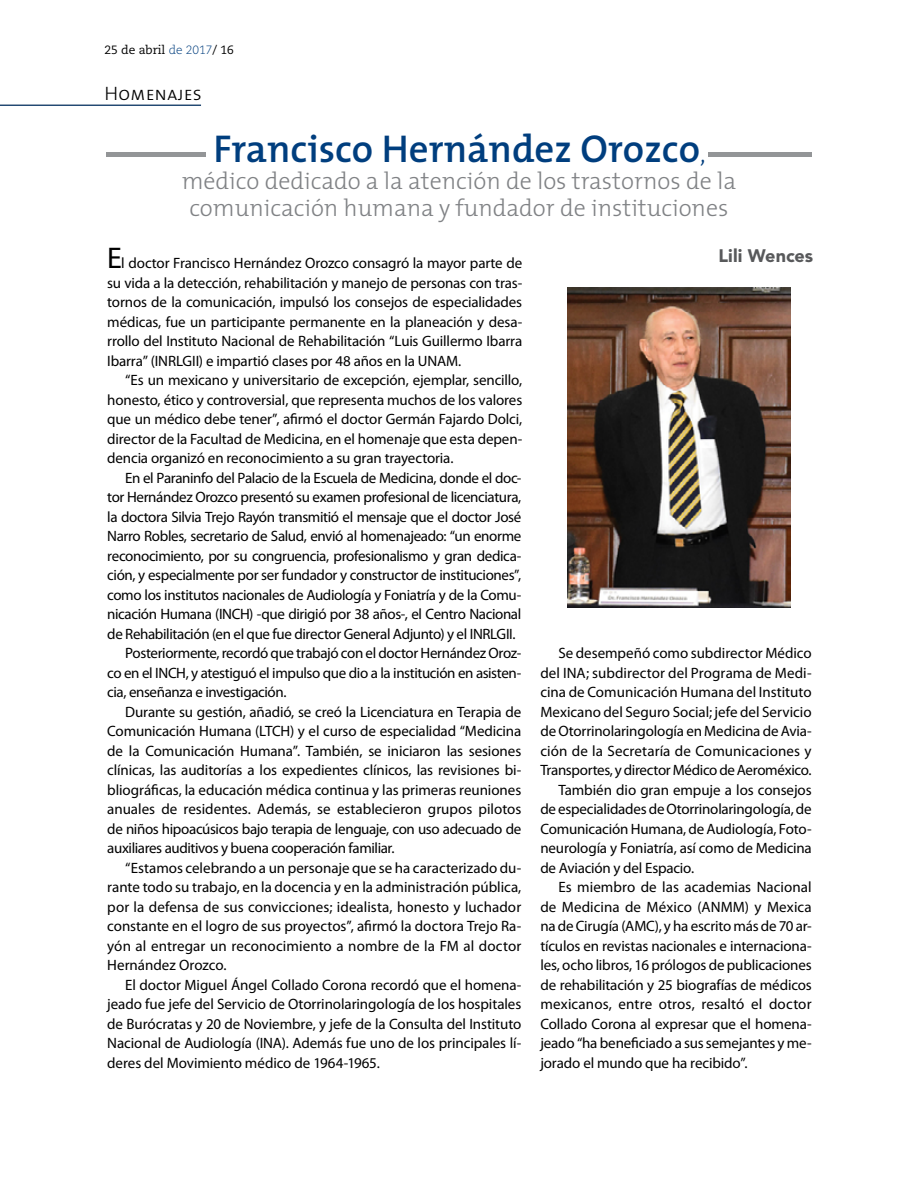
<style>
.page{position:relative;width:918px;height:1188px;background:#fff}
.page>*{position:absolute;margin:0;border:0;box-sizing:border-box;transform-origin:0 0}
.t1{font:600 39px "The Mix";color:#003e7e}
.t2{font:300 24px/27px "The Mix";color:#808285;text-align:center}
.t3{font:19.5px "The Mix Light Caps";color:#000}
.t4{font:900 18px "Avenir LT Std";color:#58595b}
.t5{font:15px/19.5px "Myriad Pro";letter-spacing:-.01em;color:#000;text-align:justify}
.t6{font:15px "Myriad Pro";letter-spacing:.01em;color:#000}
.t7{font:12px "Caecilia LT Std";color:#000}
.s1{font-weight:300;color:#003e7e}
.s2{font-weight:300;font-size:27px}
.s3{font-size:30px}
</style>
<div class="page">
<hr style="left:0;top:102px;width:216px;height:4px;background:#000;opacity:.25">
<img style="left:568px;top:287px;width:222px;height:320px">
<div style="left:708px;top:152px;width:104px;height:5px;background:#939597"></div>
<div style="left:106px;top:152px;width:100px;height:5px;background:#939597"></div>
<p class="t7" style="left:105px;top:43px;width:131px">25 de abril <span class="s1">de 2017</span>/ 16</p>
<h3 class="t3" style="left:105px;top:78px;width:99px">Homenajes</h3>
<h1 class="t1" style="left:213px;top:116px;width:494px">Francisco Hernández Orozco<span class="s2">,</span></h1>
<h2 class="t2" style="left:182px;top:166px;width:556px">médico dedicado a la atención de los trastornos de la comunicación humana y fundador de instituciones</h2>
<p class="t5" style="left:107px;top:253px;width:417px"><span class="s3">E</span>l doctor Francisco Hernández Orozco consagró la mayor parte de su vida a la detección, rehabilitación y manejo de personas con tras&shy;tornos de la comunicación, impulsó los consejos de especialidades médicas, fue un participante permanente en la planeación y desa&shy;rrollo del Instituto Nacional de Rehabilitación “Luis Guillermo Ibarra Ibarra” (INRLGII) e impartió clases por 48 años en la UNAM.</p>
<p class="t5" style="left:107px;top:370px;width:417px;text-indent:18px">“Es un mexicano y universitario de excepción, ejemplar, sencillo, honesto, ético y controversial, que representa muchos de los valores que un médico debe tener”, afirmó el doctor Germán Fajardo Dolci, director de la Facultad de Medicina, en el homenaje que esta depen&shy;dencia organizó en reconocimiento a su gran trayectoria.</p>
<p class="t5" style="left:125px;top:468px;width:398px">En el Paraninfo del Palacio de la Escuela de Medicina, donde el doc-</p>
<p class="t5" style="left:107px;top:487px;width:416px">tor Hernández Orozco presentó su examen profesional de licenciatura,</p>
<p class="t5" style="left:107px;top:507px;width:416px">la doctora Silvia Trejo Rayón transmitió el mensaje que el doctor José</p>
<p class="t5" style="left:107px;top:526px;width:416px">Narro Robles, secretario de Salud, envió al homenajeado: “un enorme</p>
<p class="t5" style="left:107px;top:546px;width:416px">reconocimiento, por su congruencia, profesionalismo y gran dedica-</p>
<p class="t5" style="left:107px;top:565px;width:415px">ción, y especialmente por ser fundador y constructor de instituciones”,</p>
<p class="t5" style="left:107px;top:585px;width:416px">como los institutos nacionales de Audiología y Foniatría y de la Comu-</p>
<p class="t5" style="left:107px;top:604px;width:416px">nicación Humana (INCH) -que dirigió por 38 años-, el Centro Nacional</p>
<p class="t5" style="left:107px;top:624px;width:410px">de Rehabilitación (en el que fue director General Adjunto) y el INRLGII.</p>
<p class="t5" style="left:125px;top:643px;width:398px">Posteriormente, recordó que trabajó con el doctor Hernández Oroz-</p>
<p class="t5" style="left:107px;top:663px;width:416px">co en el INCH, y atestiguó el impulso que dio a la institución en asisten-</p>
<p class="t5" style="left:107px;top:682px;width:181px">cia, enseñanza e investigación.</p>
<p class="t5" style="left:125px;top:702px;width:398px">Durante su gestión, añadió, se creó la Licenciatura en Terapia de</p>
<p class="t5" style="left:107px;top:721px;width:416px">Comunicación Humana (LTCH) y el curso de especialidad “Medicina</p>
<p class="t5" style="left:107px;top:741px;width:416px">de la Comunicación Humana”. También, se iniciaron las sesiones</p>
<p class="t5" style="left:107px;top:760px;width:416px">clínicas, las auditorías a los expedientes clínicos, las revisiones bi-</p>
<p class="t5" style="left:107px;top:780px;width:416px">bliográficas, la educación médica continua y las primeras reuniones</p>
<p class="t5" style="left:107px;top:799px;width:416px">anuales de residentes. Además, se establecieron grupos pilotos</p>
<p class="t5" style="left:107px;top:819px;width:416px">de niños hipoacúsicos bajo terapia de lenguaje, con uso adecuado de</p>
<p class="t5" style="left:107px;top:838px;width:289px">auxiliares auditivos y buena cooperación familiar.</p>
<p class="t5" style="left:125px;top:858px;width:398px">“Estamos celebrando a un personaje que se ha caracterizado du-</p>
<p class="t5" style="left:107px;top:877px;width:416px">rante todo su trabajo, en la docencia y en la administración pública,</p>
<p class="t5" style="left:107px;top:897px;width:416px">por la defensa de sus convicciones; idealista, honesto y luchador</p>
<p class="t5" style="left:107px;top:916px;width:416px">constante en el logro de sus proyectos”, afirmó la doctora Trejo Ra-</p>
<p class="t5" style="left:107px;top:936px;width:416px">yón al entregar un reconocimiento a nombre de la FM al doctor</p>
<p class="t5" style="left:107px;top:955px;width:121px">Hernández Orozco.</p>
<p class="t5" style="left:125px;top:975px;width:398px">El doctor Miguel Ángel Collado Corona recordó que el homena-</p>
<p class="t5" style="left:107px;top:994px;width:416px">jeado fue jefe del Servicio de Otorrinolaringología de los hospitales</p>
<p class="t5" style="left:107px;top:1014px;width:416px">de Burócratas y 20 de Noviembre, y jefe de la Consulta del Instituto</p>
<p class="t5" style="left:107px;top:1033px;width:416px">Nacional de Audiología (INA). Además fue uno de los principales lí-</p>
<p class="t5" style="left:107px;top:1053px;width:274px">deres del Movimiento médico de 1964-1965.</p>
<p class="t4" style="left:719px;top:245px;width:96px">Lili Wences</p>
<p class="t5" style="left:558px;top:643px;width:255px">Se desempeñó como subdirector Médico</p>
<p class="t5" style="left:540px;top:663px;width:273px">del INA; subdirector del Programa de Medi-</p>
<p class="t5" style="left:540px;top:682px;width:273px">cina de Comunicación Humana del Instituto</p>
<p class="t5" style="left:540px;top:702px;width:273px">Mexicano del Seguro Social; jefe del Servicio</p>
<p class="t5" style="left:540px;top:721px;width:273px">de Otorrinolaringología en Medicina de Avia-</p>
<p class="t5" style="left:540px;top:741px;width:273px">ción de la Secretaría de Comunicaciones y</p>
<p class="t5" style="left:540px;top:760px;width:273px">Transportes, y director Médico de Aeroméxico.</p>
<p class="t5" style="left:558px;top:780px;width:255px">También dio gran empuje a los consejos</p>
<p class="t5" style="left:540px;top:799px;width:273px">de especialidades de Otorrinolaringología, de</p>
<p class="t5" style="left:540px;top:819px;width:273px">Comunicación Humana, de Audiología, Foto-</p>
<p class="t5" style="left:540px;top:838px;width:273px">neurología y Foniatría, así como de Medicina</p>
<p class="t5" style="left:540px;top:858px;width:155px">de Aviación y del Espacio.</p>
<p class="t5" style="left:558px;top:877px;width:255px">Es miembro de las academias Nacional</p>
<p class="t5" style="left:540px;top:897px;width:273px">de Medicina de México (ANMM) y Mexica</p>
<p class="t5" style="left:540px;top:916px;width:273px">na de Cirugía (AMC), y ha escrito más de 70 ar-</p>
<p class="t5" style="left:540px;top:936px;width:273px">tículos en revistas nacionales e internaciona-</p>
<p class="t5" style="left:540px;top:955px;width:273px">les, ocho libros, 16 prólogos de publicaciones</p>
<p class="t5" style="left:540px;top:975px;width:273px">de rehabilitación y 25 biografías de médicos</p>
<p class="t6" style="left:540px;top:995px;width:273px">mexicanos, entre otros, resaltó el doctor</p>
<p class="t5" style="left:540px;top:1014px;width:273px">Collado Corona al expresar que el homena-</p>
<p class="t5" style="left:540px;top:1033px;width:273px">jeado “ha beneficiado a sus semejantes y me-</p>
<p class="t5" style="left:540px;top:1053px;width:209px">jorado el mundo que ha recibido”.</p>
</div>
